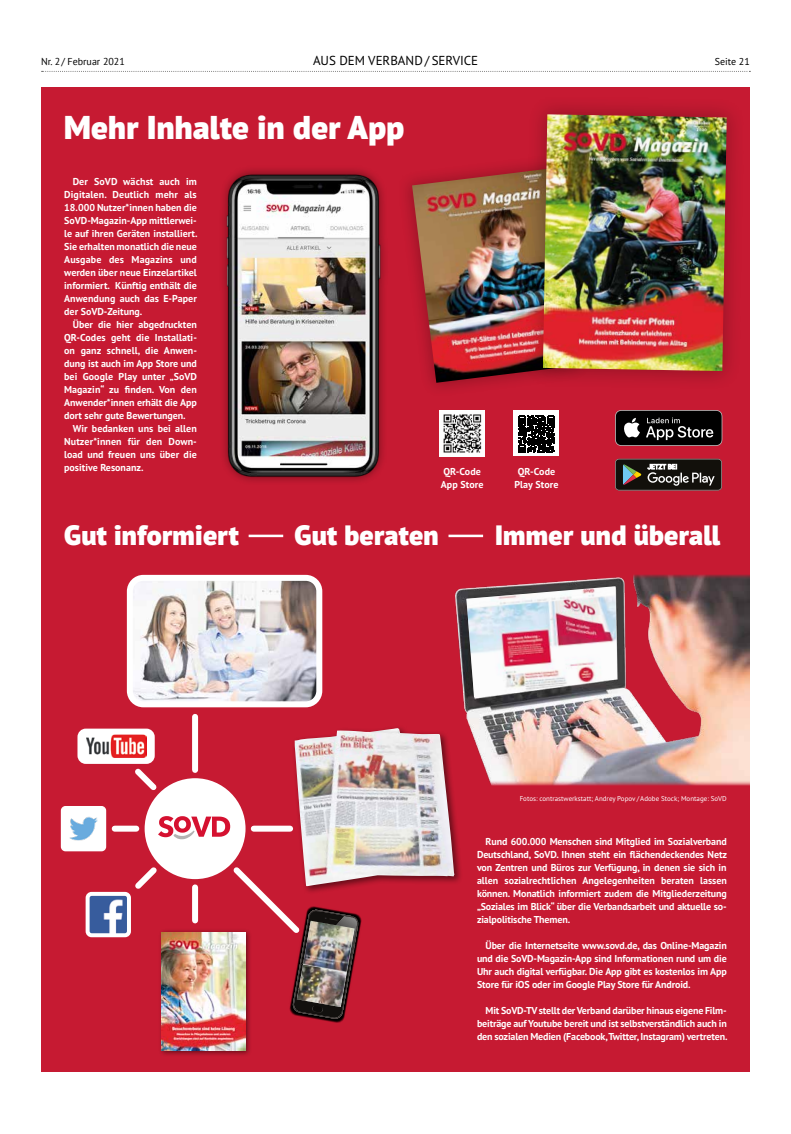
<style>
.page{position:relative;width:791px;height:1134px;background:#fff}
.page>*{position:absolute;margin:0;border:0;box-sizing:border-box;transform-origin:0 0}
.t1{font:900 33px "PT Sans Pro";letter-spacing:.01em;color:#fff}
.t2{font:900 28px "PT Sans Pro";letter-spacing:.01em;color:#fff}
.t3{font:13px "PT Sans Pro";color:#000}
.t4{font:700 10px/13px "PT Sans Pro";letter-spacing:-.005em;color:#fff;text-align:justify}
.t5{font:10px "PT Sans";color:#000}
.t6{font:10px "PT Sans Pro";color:#000}
.t7{font:7px "PT Sans Pro";color:#fff}
</style>
<div class="page">
<div style="left:41px;top:88px;width:709px;height:983px;background:#c61a32"></div>
<img style="left:455px;top:580px;width:295px;height:200px">
<img style="left:466px;top:586px;width:151px;height:111px">
<div style="left:397px;top:153px;width:194px;height:245px;background:#000;opacity:.25"></div>
<img style="left:412px;top:168px;width:111px;height:215px">
<svg style="left:615px;top:410px;width:107px;height:36px;background:#2f2d2d"></svg>
<svg style="left:615px;top:459px;width:107px;height:31px;background:#3b3a34"></svg>
<img style="left:439px;top:411px;width:46px;height:45px">
<div style="left:514px;top:411px;width:45px;height:45px;background:#fff"></div>
<svg style="left:518px;top:416px;width:37px;height:37px"></svg>
<div style="left:523px;top:95px;width:223px;height:296px;background:#000;opacity:.25"></div>
<img style="left:543px;top:114px;width:184px;height:257px">
<img style="left:222px;top:161px;width:184px;height:321px">
<hr style="left:249px;top:535px;width:34px;height:2px;background:#fff">
<hr style="left:448px;top:535px;width:35px;height:2px;background:#fff">
<svg style="left:135px;top:862px;width:27px;height:27px"></svg>
<div style="left:254px;top:826px;width:36px;height:6px;background:#fff"></div>
<div style="left:192px;top:717px;width:6px;height:53px;background:#fff"></div>
<div style="left:145px;top:778px;width:101px;height:101px;background:#fff;border-radius:50%"></div>
<svg style="left:158px;top:816px;width:72px;height:23px"></svg>
<div style="left:158px;top:929px;width:94px;height:128px;background:#000;opacity:.5"></div>
<img style="left:162px;top:932px;width:83px;height:118px">
<div style="left:291px;top:725px;width:172px;height:170px;background:#000;opacity:.5"></div>
<img style="left:294px;top:728px;width:160px;height:158px">
<img style="left:91px;top:897px;width:35px;height:35px">
<div style="left:86px;top:892px;width:45px;height:45px;border:4px solid #fff;border-radius:4px"></div>
<img style="left:62px;top:808px;width:43px;height:43px">
<div style="left:61px;top:806px;width:45px;height:45px;border:1px solid #fff;border-radius:4px"></div>
<svg style="left:80px;top:732px;width:72px;height:29px"></svg>
<img style="left:87px;top:736px;width:59px;height:21px">
<div style="left:77px;top:729px;width:78px;height:35px;border:6px solid #fff;border-radius:5px"></div>
<img style="left:134px;top:582px;width:181px;height:118px">
<div style="left:127px;top:575px;width:195px;height:132px;border:6px solid #fff;border-radius:13px"></div>
<svg style="left:228px;top:862px;width:135px;height:162px"></svg>
<img style="left:303px;top:921px;width:52px;height:51px">
<img style="left:297px;top:964px;width:50px;height:43px">
<div style="left:192px;top:887px;width:6px;height:33px;background:#fff"></div>
<div style="left:115px;top:826px;width:21px;height:6px;background:#fff"></div>
<svg style="left:130px;top:763px;width:32px;height:33px"></svg>
<svg style="left:42px;top:71px;width:708px;height:1px"></svg>
<p class="t5" style="left:41px;top:55px;width:85px">Nr. 2/ Februar 2021</p>
<h3 class="t3" style="left:313px;top:52px;width:167px">AUS DEM VERBAND / SERVICE</h3>
<p class="t6" style="left:715px;top:55px;width:36px">Seite 21</p>
<h1 class="t1" style="left:64px;top:106px;width:341px">Mehr Inhalte in der App</h1>
<p class="t4" style="left:64px;top:174px;width:135px;text-indent:8px">Der SoVD wächst auch im Digitalen. Deutlich mehr als 18.000 Nutzer*innen haben die SoVD-Magazin-App mittlerwei&shy;le auf ihren Geräten installiert.<br>Sie erhalten monatlich die neue Ausgabe des Magazins und werden über neue Einzelartikel informiert. Künftig enthält die Anwendung auch das E-Paper der SoVD-Zeitung.</p>
<p class="t4" style="left:64px;top:317px;width:134px;text-indent:8px">Über die hier abgedruckten QR-Codes geht die Installati&shy;on ganz schnell, die Anwen&shy;dung ist auch im App Store und bei Google Play unter „SoVD Magazin“ zu finden. Von den Anwender*innen erhält die App dort sehr gute Bewertungen.</p>
<p class="t4" style="left:64px;top:421px;width:134px;text-indent:8px">Wir bedanken uns bei allen Nutzer*innen für den Down&shy;load und freuen uns über die positive Resonanz.</p>
<p class="t4" style="left:441px;top:465px;width:44px">QR-Code<br>App Store</p>
<p class="t4" style="left:514px;top:465px;width:46px;text-align:center">QR-Code<br>Play Store</p>
<h2 class="t2" style="left:64px;top:516px;width:176px">Gut informiert</h2>
<h2 class="t2" style="left:295px;top:516px;width:146px">Gut beraten</h2>
<h2 class="t2" style="left:495px;top:516px;width:227px">Immer und überall</h2>
<p class="t7" style="left:520px;top:794px;width:209px">Fotos: contrastwerkstatt; Andrey Popov / Adobe Stock; Montage: SoVD</p>
<p class="t4" style="left:477px;top:834px;width:251px;text-indent:8px">Rund 600.000 Menschen sind Mitglied im Sozialverband Deutschland, SoVD. Ihnen steht ein flächendeckendes Netz von Zentren und Büros zur Verfügung, in denen sie sich in allen sozialrechtlichen Angelegenheiten beraten lassen können. Monatlich informiert zudem die Mitgliederzeitung „Soziales im Blick“ über die Verbandsarbeit und aktuelle so&shy;zialpolitische Themen.</p>
<p class="t4" style="left:477px;top:938px;width:251px;text-indent:8px">Über die Internetseite www.sovd.de, das Online-Magazin und die SoVD-Magazin-App sind Informationen rund um die Uhr auch digital verfügbar. Die App gibt es kostenlos im App Store für iOS oder im Google Play Store für Android.</p>
<p class="t4" style="left:477px;top:1003px;width:252px;text-indent:8px">Mit SoVD-TV stellt der Verband darüber hinaus eigene Film&shy;beiträge auf Youtube bereit und ist selbstverständlich auch in den sozialen Medien (Facebook, Twitter, Instagram) vertreten.</p>
</div>
